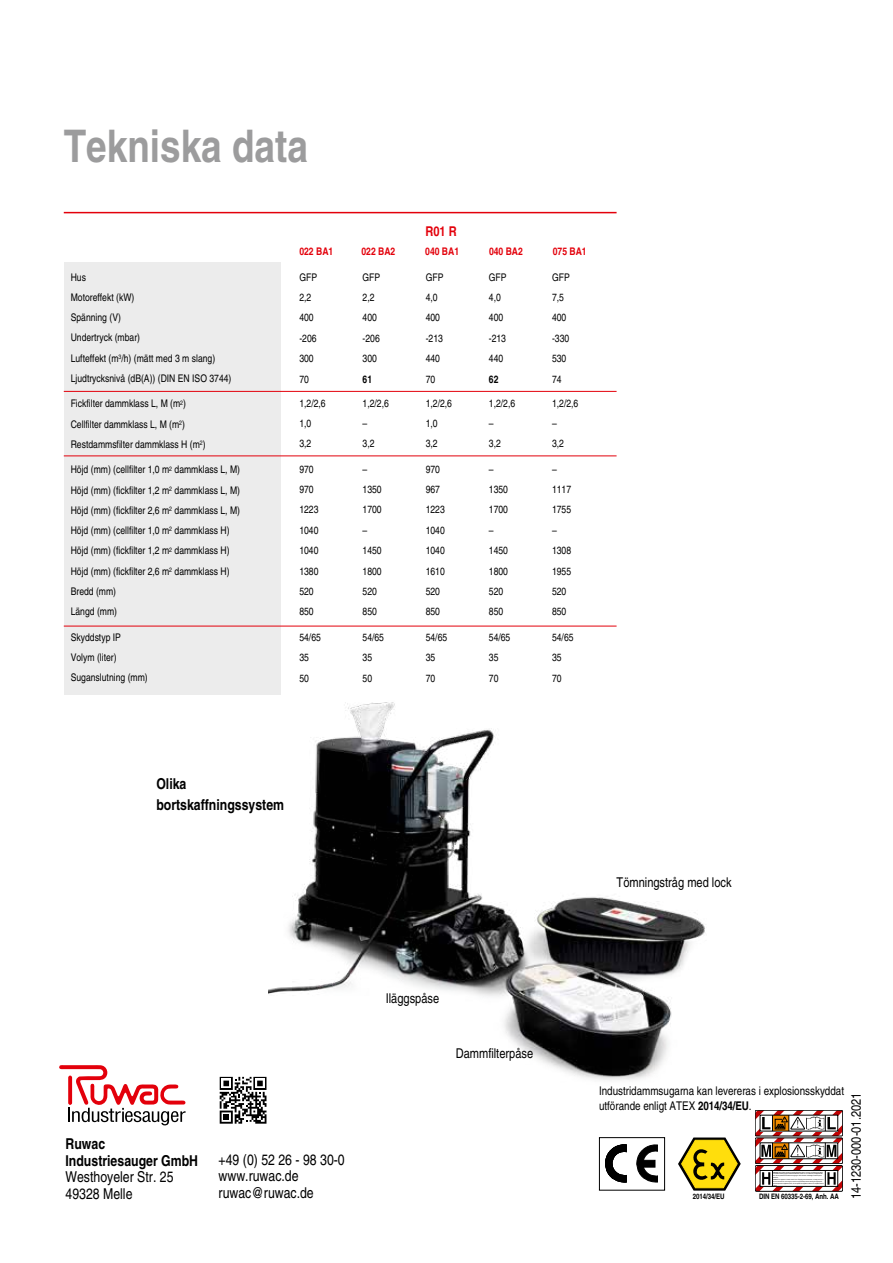
<style>
.page{position:relative;width:893px;height:1263px;background:#fff}
.page>*{position:absolute;margin:0;border:0;box-sizing:border-box;transform-origin:0 0}
.t1{font:700 condensed 45px "Helvetica";color:#9c9c9d}
.t2{font:condensed 15px/16.5px "Helvetica";color:#000}
.t3{font:700 condensed 15px/16.5px "Helvetica";color:#000}
.t4{font:condensed 13.5px "Helvetica";color:#000}
.t5{font:700 condensed 13.5px "Helvetica";color:#e3000b}
.t6{font:condensed 12px/14.4px "Helvetica";color:#000}
.t7{font:condensed 10.5px/20.2px "Helvetica";color:#000}
.t8{font:700 condensed 10.5px "Helvetica";color:#e3000b}
.t9{font:700 condensed 10.5px "Helvetica";color:#000}
.t10{font:700 condensed 7.5px "Helvetica";letter-spacing:-.01em;color:#000}
.s1{font-weight:700}
</style>
<div class="page">
<svg style="left:59px;top:1065px;width:127px;height:60px"></svg>
<svg style="left:219px;top:1076px;width:48px;height:48px"></svg>
<svg style="left:220px;top:1077px;width:46px;height:47px"></svg>
<img style="left:268px;top:702px;width:437px;height:379px">
<div style="left:64px;top:262px;width:217px;height:433px;background:#ececec"></div>
<hr style="left:64px;top:212px;width:553px;height:1px;background:#e3000b">
<hr style="left:64px;top:391px;width:553px;height:1px;background:#e3000b">
<hr style="left:64px;top:455px;width:553px;height:1px;background:#e3000b">
<hr style="left:64px;top:626px;width:553px;height:1px;background:#e3000b">
<svg style="left:678px;top:1137px;width:63px;height:54px"></svg>
<svg style="left:605px;top:1145px;width:21px;height:37px"></svg>
<svg style="left:636px;top:1145px;width:22px;height:37px"></svg>
<div style="left:599px;top:1137px;width:66px;height:53px;border:1px solid #000"></div>
<svg style="left:755px;top:1191px;width:88px;height:1px"></svg>
<svg style="left:755px;top:1110px;width:88px;height:79px"></svg>
<div style="left:755px;top:1165px;width:88px;height:26px;border:1px solid #000"></div>
<h1 class="t1" style="left:64px;top:119px;width:246px">Tekniska data</h1>
<p class="t8" style="left:299px;top:245px;width:35px">022 BA1</p>
<p class="t5" style="left:425px;top:223px;width:33px">R01 R</p>
<p class="t8" style="left:361px;top:245px;width:35px">022 BA2</p>
<p class="t8" style="left:425px;top:245px;width:35px">040 BA1</p>
<p class="t8" style="left:489px;top:245px;width:35px">040 BA2</p>
<p class="t8" style="left:553px;top:245px;width:36px">075 BA1</p>
<p class="t7" style="left:71px;top:267px;width:162px">Hus<br>Motoreffekt (kW)<br>Spänning (V)<br>Undertryck (mbar)<br>Lufteffekt (m<sup>3</sup>/h) (mätt med 3 m slang)<br>Ljudtrycksnivå (dB(A)) (DIN EN ISO 3744)</p>
<p class="t7" style="left:71px;top:393px;width:136px">Fickfilter dammklass L, M (m<sup>2</sup>)<br>Cellfilter dammklass L, M (m<sup>2</sup>)<br>Restdammsfilter dammklass H (m<sup>2</sup>)</p>
<p class="t7" style="left:71px;top:459px;width:171px">Höjd (mm) (cellfilter 1,0 m<sup>2</sup> dammklass L, M)<br>Höjd (mm) (fickfilter 1,2 m<sup>2</sup> dammklass L, M)<br>Höjd (mm) (fickfilter 2,6 m<sup>2</sup> dammklass L, M)<br>Höjd (mm) (cellfilter 1,0 m<sup>2</sup> dammklass H)<br>Höjd (mm) (fickfilter 1,2 m<sup>2</sup> dammklass H)<br>Höjd (mm) (fickfilter 2,6 m<sup>2</sup> dammklass H)<br>Bredd (mm)<br>Längd (mm)</p>
<p class="t7" style="left:71px;top:627px;width:79px">Skyddstyp IP<br>Volym (liter)<br>Suganslutning (mm)</p>
<p class="t7" style="left:299px;top:267px;width:19px">GFP</p>
<p class="t7" style="left:363px;top:267px;width:19px">GFP</p>
<p class="t7" style="left:426px;top:267px;width:19px">GFP</p>
<p class="t7" style="left:489px;top:267px;width:19px">GFP</p>
<p class="t7" style="left:552px;top:267px;width:19px">GFP</p>
<p class="t7" style="left:299px;top:287px;width:13px">2,2</p>
<p class="t7" style="left:363px;top:287px;width:13px">2,2</p>
<p class="t7" style="left:426px;top:287px;width:13px">4,0</p>
<p class="t7" style="left:489px;top:287px;width:13px">4,0</p>
<p class="t7" style="left:552px;top:287px;width:13px">7,5</p>
<p class="t7" style="left:299px;top:308px;width:16px">400</p>
<p class="t7" style="left:363px;top:308px;width:16px">400</p>
<p class="t7" style="left:426px;top:308px;width:16px">400</p>
<p class="t7" style="left:489px;top:308px;width:16px">400</p>
<p class="t7" style="left:552px;top:308px;width:16px">400</p>
<p class="t7" style="left:299px;top:328px;width:19px">-206</p>
<p class="t7" style="left:363px;top:328px;width:19px">-206</p>
<p class="t7" style="left:426px;top:328px;width:19px">-213</p>
<p class="t7" style="left:489px;top:328px;width:19px">-213</p>
<p class="t7" style="left:552px;top:328px;width:19px">-330</p>
<p class="t7" style="left:299px;top:348px;width:16px">300</p>
<p class="t7" style="left:363px;top:348px;width:16px">300</p>
<p class="t7" style="left:426px;top:348px;width:16px">440</p>
<p class="t7" style="left:489px;top:348px;width:16px">440</p>
<p class="t7" style="left:552px;top:348px;width:16px">530</p>
<p class="t7" style="left:299px;top:369px;width:11px">70</p>
<p class="t9" style="left:363px;top:372px;width:11px">61</p>
<p class="t7" style="left:426px;top:369px;width:11px">70</p>
<p class="t9" style="left:489px;top:372px;width:11px">62</p>
<p class="t7" style="left:552px;top:369px;width:11px">74</p>
<p class="t7" style="left:299px;top:393px;width:28px">1,2/2,6</p>
<p class="t7" style="left:363px;top:393px;width:28px">1,2/2,6</p>
<p class="t7" style="left:426px;top:393px;width:28px">1,2/2,6</p>
<p class="t7" style="left:489px;top:393px;width:28px">1,2/2,6</p>
<p class="t7" style="left:552px;top:393px;width:28px">1,2/2,6</p>
<p class="t7" style="left:299px;top:413px;width:13px">1,0</p>
<p class="t7" style="left:363px;top:413px;width:6px">–</p>
<p class="t7" style="left:426px;top:413px;width:13px">1,0</p>
<p class="t7" style="left:489px;top:413px;width:6px">–</p>
<p class="t7" style="left:552px;top:413px;width:6px">–</p>
<p class="t7" style="left:299px;top:433px;width:13px">3,2</p>
<p class="t7" style="left:363px;top:433px;width:13px">3,2</p>
<p class="t7" style="left:426px;top:433px;width:13px">3,2</p>
<p class="t7" style="left:489px;top:433px;width:13px">3,2</p>
<p class="t7" style="left:552px;top:433px;width:13px">3,2</p>
<p class="t7" style="left:299px;top:459px;width:16px">970</p>
<p class="t7" style="left:363px;top:459px;width:6px">–</p>
<p class="t7" style="left:426px;top:459px;width:16px">970</p>
<p class="t7" style="left:489px;top:459px;width:6px">–</p>
<p class="t7" style="left:552px;top:459px;width:6px">–</p>
<p class="t7" style="left:299px;top:479px;width:16px">970</p>
<p class="t7" style="left:363px;top:479px;width:21px">1350</p>
<p class="t7" style="left:426px;top:479px;width:16px">967</p>
<p class="t7" style="left:489px;top:479px;width:21px">1350</p>
<p class="t7" style="left:552px;top:479px;width:21px">1117</p>
<p class="t7" style="left:299px;top:500px;width:21px">1223</p>
<p class="t7" style="left:363px;top:500px;width:21px">1700</p>
<p class="t7" style="left:426px;top:500px;width:21px">1223</p>
<p class="t7" style="left:489px;top:500px;width:21px">1700</p>
<p class="t7" style="left:552px;top:500px;width:21px">1755</p>
<p class="t7" style="left:299px;top:520px;width:21px">1040</p>
<p class="t7" style="left:363px;top:520px;width:6px">–</p>
<p class="t7" style="left:426px;top:520px;width:21px">1040</p>
<p class="t7" style="left:489px;top:520px;width:6px">–</p>
<p class="t7" style="left:552px;top:520px;width:6px">–</p>
<p class="t7" style="left:299px;top:540px;width:21px">1040</p>
<p class="t7" style="left:363px;top:540px;width:21px">1450</p>
<p class="t7" style="left:426px;top:540px;width:21px">1040</p>
<p class="t7" style="left:489px;top:540px;width:21px">1450</p>
<p class="t7" style="left:552px;top:540px;width:21px">1308</p>
<p class="t7" style="left:299px;top:561px;width:21px">1380</p>
<p class="t7" style="left:363px;top:561px;width:21px">1800</p>
<p class="t7" style="left:426px;top:561px;width:21px">1610</p>
<p class="t7" style="left:489px;top:561px;width:21px">1800</p>
<p class="t7" style="left:552px;top:561px;width:21px">1955</p>
<p class="t7" style="left:299px;top:581px;width:16px">520</p>
<p class="t7" style="left:363px;top:581px;width:16px">520</p>
<p class="t7" style="left:426px;top:581px;width:16px">520</p>
<p class="t7" style="left:489px;top:581px;width:16px">520</p>
<p class="t7" style="left:552px;top:581px;width:16px">520</p>
<p class="t7" style="left:299px;top:602px;width:16px">850</p>
<p class="t7" style="left:363px;top:602px;width:16px">850</p>
<p class="t7" style="left:426px;top:602px;width:16px">850</p>
<p class="t7" style="left:489px;top:602px;width:16px">850</p>
<p class="t7" style="left:552px;top:602px;width:16px">850</p>
<p class="t7" style="left:299px;top:627px;width:23px">54/65</p>
<p class="t7" style="left:363px;top:627px;width:23px">54/65</p>
<p class="t7" style="left:426px;top:627px;width:23px">54/65</p>
<p class="t7" style="left:489px;top:627px;width:23px">54/65</p>
<p class="t7" style="left:552px;top:627px;width:23px">54/65</p>
<p class="t7" style="left:299px;top:647px;width:11px">35</p>
<p class="t7" style="left:363px;top:647px;width:11px">35</p>
<p class="t7" style="left:426px;top:647px;width:11px">35</p>
<p class="t7" style="left:489px;top:647px;width:11px">35</p>
<p class="t7" style="left:552px;top:647px;width:11px">35</p>
<p class="t7" style="left:299px;top:668px;width:11px">50</p>
<p class="t7" style="left:363px;top:668px;width:11px">50</p>
<p class="t7" style="left:426px;top:668px;width:11px">70</p>
<p class="t7" style="left:489px;top:668px;width:11px">70</p>
<p class="t7" style="left:552px;top:668px;width:11px">70</p>
<h2 class="t3" style="left:156px;top:773px;width:129px;line-height:21px">Olika bortskaffningssystem</h2>
<p class="t4" style="left:617px;top:874px;width:117px">Tömningstråg med lock</p>
<h2 class="t3" style="left:66px;top:1135px;width:134px">Ruwac<br>Industriesauger GmbH</h2>
<h2 class="t2" style="left:66px;top:1168px;width:110px">Westhoyeler Str. 25<br>49328 Melle</h2>
<h2 class="t2" style="left:219px;top:1151px;width:128px">+49 (0) 52 26 - 98 30-0 www.ruwac.de ruwac@ruwac.de</h2>
<p class="t4" style="left:386px;top:990px;width:55px">Iläggspåse</p>
<p class="t4" style="left:456px;top:1046px;width:79px">Dammfilterpåse</p>
<p class="t6" style="left:599px;top:1084px;width:247px">Industridammsugarna kan levereras i explosionsskyddat utförande enligt ATEX <span class="s1">2014/34/EU</span>.</p>
<p class="t4" style="left:848px;top:1199px;width:108px;rotate:-90deg">14-1230-000-01.2021</p>
<p class="t10" style="left:693px;top:1191px;width:33px">2014/34/EU</p>
<p class="t10" style="left:759px;top:1191px;width:81px">DIN EN 60335-2-69, Anh. AA</p>
</div>
